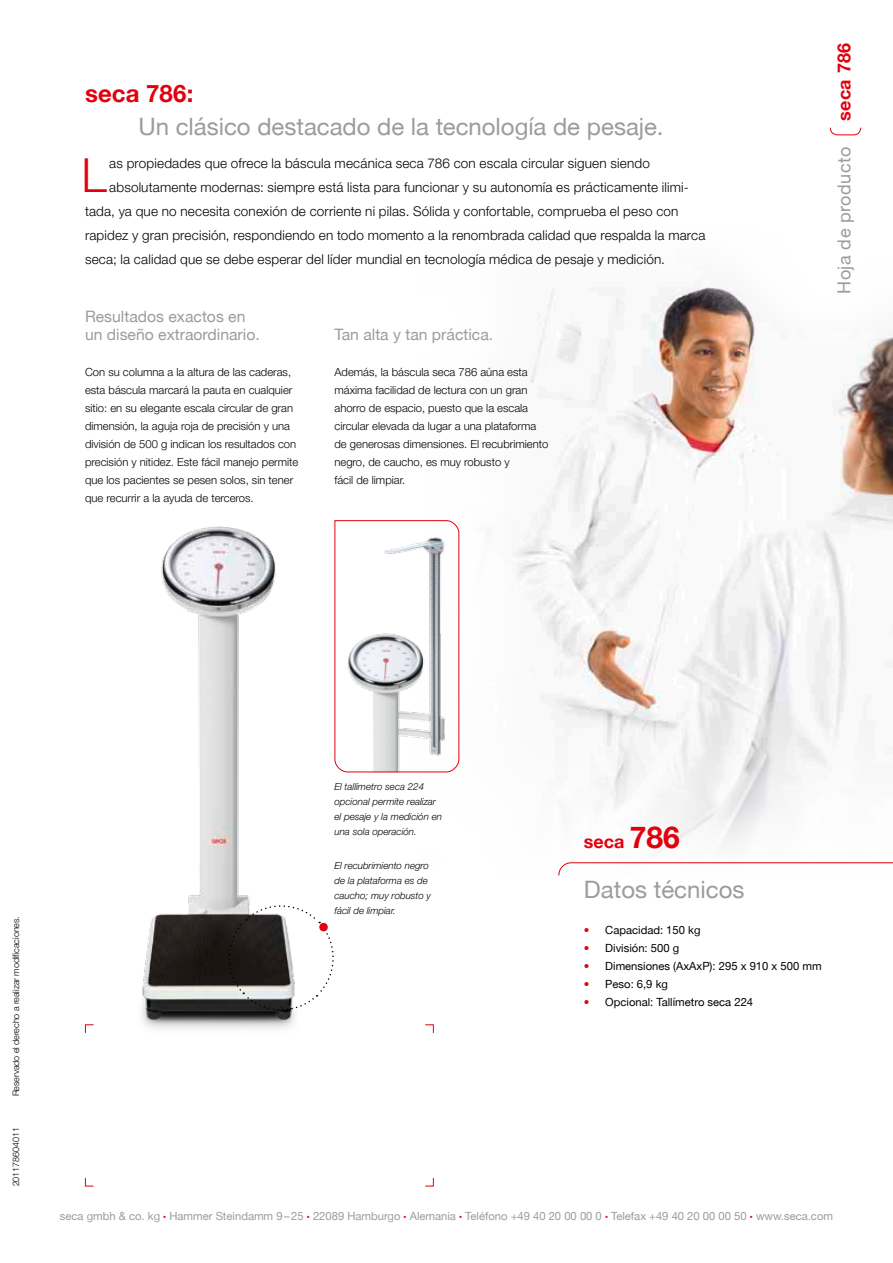
<style>
.page{position:relative;width:893px;height:1263px;background:#fff}
.page>*{position:absolute;margin:0;border:0;box-sizing:border-box;transform-origin:0 0}
.t1{font:300 47.1px "secaglobal";color:#e2000f}
.t2{font:24px "secaglobal";color:#9c9c9c}
.t3{font:700 24px "secaglobal";letter-spacing:.005em;color:#e2000f}
.t4{font:700 18px "secaglobal";letter-spacing:.025em;color:#e2000f}
.t5{font:18px "secaglobal";letter-spacing:.025em;color:#9c9c9c}
.t6{font:15.75px/18px "secaglobal";color:#9c9c9c}
.t7{font:300 13.5px "secaglobal";letter-spacing:.01em;color:#000}
.t8{font:300 11.25px/18px "secaglobal";color:#000}
.t9{font:11.25px "secaglobal";color:#9c9c9c}
.t10{font:11.25px "secaglobal";color:#000}
.t11{font:italic 300 9.75px/15px "secaglobal";color:#000}
.t12{font:300 9px "secaglobal";letter-spacing:-.01em;color:#000}
.s1{font-size:30px}
.s2{color:#e2000f}
.s3{font-size:6px;color:#e2000f}
</style>
<div class="page">
<img style="left:512px;top:287px;width:381px;height:563px">
<img style="left:142px;top:526px;width:153px;height:503px">
<svg style="left:224px;top:901px;width:110px;height:114px"></svg>
<svg style="left:334px;top:520px;width:126px;height:253px"></svg>
<svg style="left:558px;top:862px;width:335px;height:14px"></svg>
<svg style="left:85px;top:1024px;width:9px;height:9px"></svg>
<svg style="left:85px;top:1177px;width:9px;height:10px"></svg>
<svg style="left:425px;top:1177px;width:9px;height:10px"></svg>
<svg style="left:425px;top:1024px;width:9px;height:9px"></svg>
<svg style="left:830px;top:127px;width:31px;height:9px"></svg>
<h2 class="t3" style="left:85px;top:80px;width:110px">seca 786:</h2>
<h2 class="t2" style="left:139px;top:113px;width:526px">Un clásico destacado de la tecnología de pesaje.</h2>
<h1 class="t1" style="left:82px;top:148px;width:27px">L</h1>
<p class="t7" style="left:109px;top:155px;width:542px">as propiedades que ofrece la báscula mecánica seca 786 con escala circular siguen siendo</p>
<p class="t7" style="left:109px;top:179px;width:581px">absolutamente modernas: siempre está lista para funcionar y su autonomía es prácticamente ilimi-</p>
<p class="t7" style="left:85px;top:203px;width:595px">tada, ya que no necesita conexión de corriente ni pilas. Sólida y confortable, comprueba el peso con</p>
<p class="t7" style="left:85px;top:227px;width:622px">rapidez y gran precisión, respondiendo en todo momento a la renombrada calidad que respalda la marca</p>
<p class="t7" style="left:85px;top:251px;width:581px">seca; la calidad que se debe esperar del líder mundial en tecnología médica de pesaje y medición.</p>
<h3 class="t6" style="left:85px;top:308px;width:176px">Resultados exactos en un diseño extraordinario.</h3>
<p class="t8" style="left:85px;top:363px;width:215px">Con su columna a la altura de las caderas, esta báscula marcará la pauta en cualquier sitio: en su elegante escala circular de gran dimensión, la aguja roja de precisión y una división de 500 g indican los resultados con precisión y nitidez. Este fácil manejo permite que los pacientes se pesen solos, sin tener que recurrir a la ayuda de terceros.</p>
<h3 class="t6" style="left:334px;top:326px;width:160px">Tan alta y tan práctica.</h3>
<p class="t8" style="left:334px;top:363px;width:215px">Además, la báscula seca 786 aúna esta máxima facilidad de lectura con un gran ahorro de espacio, puesto que la escala circular elevada da lugar a una plataforma de generosas dimensiones. El recubrimiento negro, de caucho, es muy robusto y<br>fácil de limpiar.</p>
<h3 class="t4" style="left:834px;top:121px;width:80px;rotate:-90deg">seca 786</h3>
<h3 class="t5" style="left:834px;top:294px;width:149px;rotate:-90deg">Hoja de producto</h3>
<p class="t12" style="left:11px;top:1096px;width:181px;rotate:-90deg">Reservado el derecho a realizar modificaciones.</p>
<p class="t12" style="left:11px;top:1186px;width:61px;rotate:-90deg">201178604011</p>
<p class="t11" style="left:334px;top:779px;width:109px">El tallímetro seca 224 opcional permite realizar el pesaje y la medición en una sola operación.</p>
<p class="t11" style="left:334px;top:858px;width:98px">El recubrimiento negro de la plataforma es de caucho; muy robusto y fácil de limpiar.</p>
<h3 class="t4" style="left:584px;top:831px;width:97px">seca <span class="s1">786</span></h3>
<h2 class="t2" style="left:584px;top:876px;width:162px">Datos técnicos</h2>
<p class="t10" style="left:584px;top:924px;width:118px"><span class="s2">•</span> Capacidad: 150 kg</p>
<p class="t10" style="left:584px;top:942px;width:97px"><span class="s2">•</span> División: 500 g</p>
<p class="t10" style="left:584px;top:960px;width:239px"><span class="s2">•</span> Dimensiones (AxAxP): 295 x 910 x 500 mm</p>
<p class="t10" style="left:584px;top:978px;width:85px"><span class="s2">•</span> Peso: 6,9 kg</p>
<p class="t10" style="left:584px;top:996px;width:171px"><span class="s2">•</span> Opcional: Tallímetro seca 224</p>
<p class="t9" style="left:60px;top:1210px;width:775px">seca gmbh &amp; co. kg <span class="s3">•</span> Hammer Steindamm 9 – 25 <span class="s3">•</span> 22089 Hamburgo <span class="s3">•</span> Alemania <span class="s3">•</span> Teléfono +49 40 20 00 00 0 <span class="s3">•</span> Telefax +49 40 20 00 00 50 <span class="s3">•</span> www.seca.com</p>
</div>
